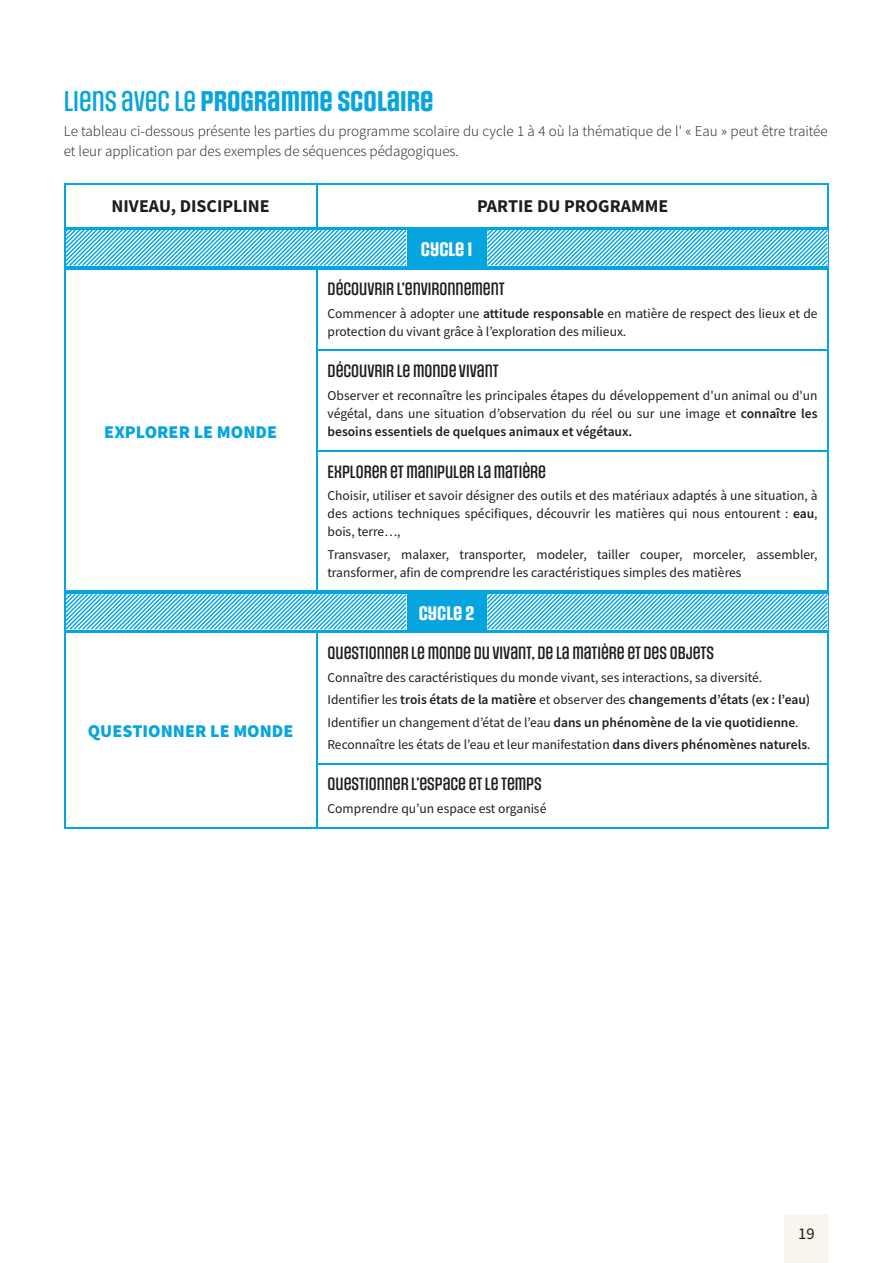
<style>
.page{position:relative;width:893px;height:1263px;background:#fff}
.page>*{position:absolute;margin:0;border:0;box-sizing:border-box;transform-origin:0 0}
.t1{font:700 24px "Social Gothic";color:#06a5df}
.t2{font:700 18px "Source Sans Pro";color:#1d1d1b}
.t3{font:900 18px "Source Sans Pro";color:#06a5df}
.t4{font:700 16.5px "Social Gothic";color:#fff}
.t5{font:16.5px "Source Sans Pro";color:#1d1d1b}
.t6{font:300 15px/19.5px "Source Sans Pro";letter-spacing:-.005em;color:#1d1d1b}
.t7{font:500 15px "Social Gothic";color:#1d1d1b}
.t8{font:13.5px/18px "Source Sans Pro";color:#1d1d1b}
.s1{font-weight:500}
.s2{font-weight:600}
</style>
<div class="page">
<div style="left:784px;top:1214px;width:45px;height:49px;background:#f9f5ed"></div>
<div style="left:65px;top:228px;width:763px;height:40px;background:#06a5df"></div>
<div style="left:65px;top:591px;width:763px;height:41px;background:#06a5df"></div>
<hr style="left:316px;top:183px;width:2px;height:45px;background:#06a5df">
<hr style="left:64px;top:183px;width:1px;height:45px;background:#06a5df">
<hr style="left:828px;top:183px;width:1px;height:45px;background:#06a5df">
<hr style="left:828px;top:228px;width:1px;height:40px;background:#06a5df">
<hr style="left:64px;top:228px;width:1px;height:40px;background:#06a5df">
<hr style="left:316px;top:268px;width:2px;height:82px;background:#06a5df">
<hr style="left:316px;top:350px;width:2px;height:101px;background:#06a5df">
<hr style="left:316px;top:451px;width:2px;height:141px;background:#06a5df">
<hr style="left:64px;top:268px;width:1px;height:323px;background:#06a5df">
<hr style="left:828px;top:268px;width:1px;height:82px;background:#06a5df">
<hr style="left:828px;top:350px;width:1px;height:101px;background:#06a5df">
<hr style="left:828px;top:451px;width:1px;height:140px;background:#06a5df">
<hr style="left:828px;top:591px;width:1px;height:41px;background:#06a5df">
<hr style="left:64px;top:591px;width:1px;height:41px;background:#06a5df">
<hr style="left:316px;top:631px;width:2px;height:132px;background:#06a5df">
<hr style="left:316px;top:763px;width:2px;height:66px;background:#06a5df">
<hr style="left:64px;top:632px;width:1px;height:197px;background:#06a5df">
<hr style="left:828px;top:632px;width:1px;height:131px;background:#06a5df">
<hr style="left:828px;top:763px;width:1px;height:66px;background:#06a5df">
<hr style="left:65px;top:227px;width:251px;height:1px;background:#06a5df">
<hr style="left:65px;top:183px;width:251px;height:1px;background:#06a5df">
<hr style="left:318px;top:227px;width:510px;height:1px;background:#06a5df">
<hr style="left:318px;top:183px;width:510px;height:1px;background:#06a5df">
<hr style="left:65px;top:268px;width:251px;height:1px;background:#06a5df">
<hr style="left:318px;top:268px;width:510px;height:1px;background:#06a5df">
<hr style="left:65px;top:590px;width:251px;height:2px;background:#06a5df">
<hr style="left:318px;top:350px;width:510px;height:1px;background:#06a5df">
<hr style="left:318px;top:450px;width:510px;height:1px;background:#06a5df">
<hr style="left:318px;top:590px;width:510px;height:2px;background:#06a5df">
<hr style="left:65px;top:631px;width:251px;height:2px;background:#06a5df">
<hr style="left:318px;top:631px;width:510px;height:2px;background:#06a5df">
<hr style="left:65px;top:827px;width:251px;height:2px;background:#06a5df">
<hr style="left:318px;top:763px;width:510px;height:1px;background:#06a5df">
<hr style="left:318px;top:827px;width:510px;height:2px;background:#06a5df">
<svg style="left:66px;top:230px;width:340px;height:35px"></svg>
<svg style="left:487px;top:230px;width:340px;height:35px"></svg>
<svg style="left:66px;top:594px;width:340px;height:35px"></svg>
<svg style="left:487px;top:594px;width:340px;height:35px"></svg>
<h1 class="t1" style="left:64px;top:85px;width:371px"><span class="s1">LIENS AVEC LE</span> PROGRAMME SCOLAIRE</h1>
<p class="t6" style="left:64px;top:121px;width:765px">Le tableau ci-dessous présente les parties du programme scolaire du cycle 1 à 4 où la thématique de l' « Eau » peut être traitée et leur application par des exemples de séquences pédagogiques.</p>
<h2 class="t2" style="left:112px;top:194px;width:160px">NIVEAU, DISCIPLINE</h2>
<h2 class="t2" style="left:477px;top:194px;width:193px">PARTIE DU PROGRAMME</h2>
<p class="t4" style="left:421px;top:238px;width:53px">CYCLE 1</p>
<h2 class="t3" style="left:104px;top:421px;width:174px">EXPLORER LE MONDE</h2>
<h2 class="t3" style="left:88px;top:719px;width:207px">QUESTIONNER LE MONDE</h2>
<p class="t7" style="left:328px;top:279px;width:179px">DÉCOUVRIR L’ENVIRONNEMENT</p>
<p class="t8" style="left:328px;top:304px;width:491px">Commencer à adopter une <span class="s2">attitude responsable</span> en matière de respect des lieux et de protection du vivant grâce à l’exploration des milieux.</p>
<p class="t7" style="left:328px;top:361px;width:173px">DÉCOUVRIR LE MONDE VIVANT</p>
<p class="t8" style="left:328px;top:386px;width:492px;text-align:justify">Observer et reconnaître les principales étapes du développement d'un animal ou d'un végétal, dans une situation d’observation du réel ou sur une image et <span class="s2">connaître les besoins essentiels de quelques animaux et végétaux.</span></p>
<p class="t7" style="left:328px;top:461px;width:220px">EXPLORER ET MANIPULER LA MATIÈRE</p>
<p class="t8" style="left:327px;top:486px;width:492px;text-align:justify">Choisir, utiliser et savoir désigner des outils et des matériaux adaptés à une situation, à des actions techniques spécifiques, découvrir les matières qui nous entourent : <span class="s2">eau</span>, bois, terre…,</p>
<p class="t8" style="left:327px;top:545px;width:492px">Transvaser, malaxer, transporter, modeler, tailler couper, morceler, assembler, transformer, afin de comprendre les caractéristiques simples des matières</p>
<p class="t4" style="left:419px;top:602px;width:57px">CYCLE 2</p>
<p class="t7" style="left:328px;top:643px;width:388px">QUESTIONNER LE MONDE DU VIVANT, DE LA MATIÈRE ET DES OBJETS</p>
<p class="t8" style="left:327px;top:666px;width:485px;line-height:22.5px">Connaître des caractéristiques du monde vivant, ses interactions, sa diversité.<br>Identifier les <span class="s2">trois états de la matière</span> et observer des <span class="s2">changements d’états (ex : l’eau)<br></span>Identifier un changement d’état de l’eau <span class="s2">dans un phénomène de la vie quotidienne</span>.<br>Reconnaître les états de l’eau et leur manifestation <span class="s2">dans divers phénomènes naturels</span>.</p>
<p class="t7" style="left:328px;top:774px;width:215px">QUESTIONNER L’ESPACE ET LE TEMPS</p>
<p class="t8" style="left:328px;top:799px;width:220px">Comprendre qu’un espace est organisé</p>
<p class="t5" style="left:798px;top:1223px;width:18px">19</p>
</div>
